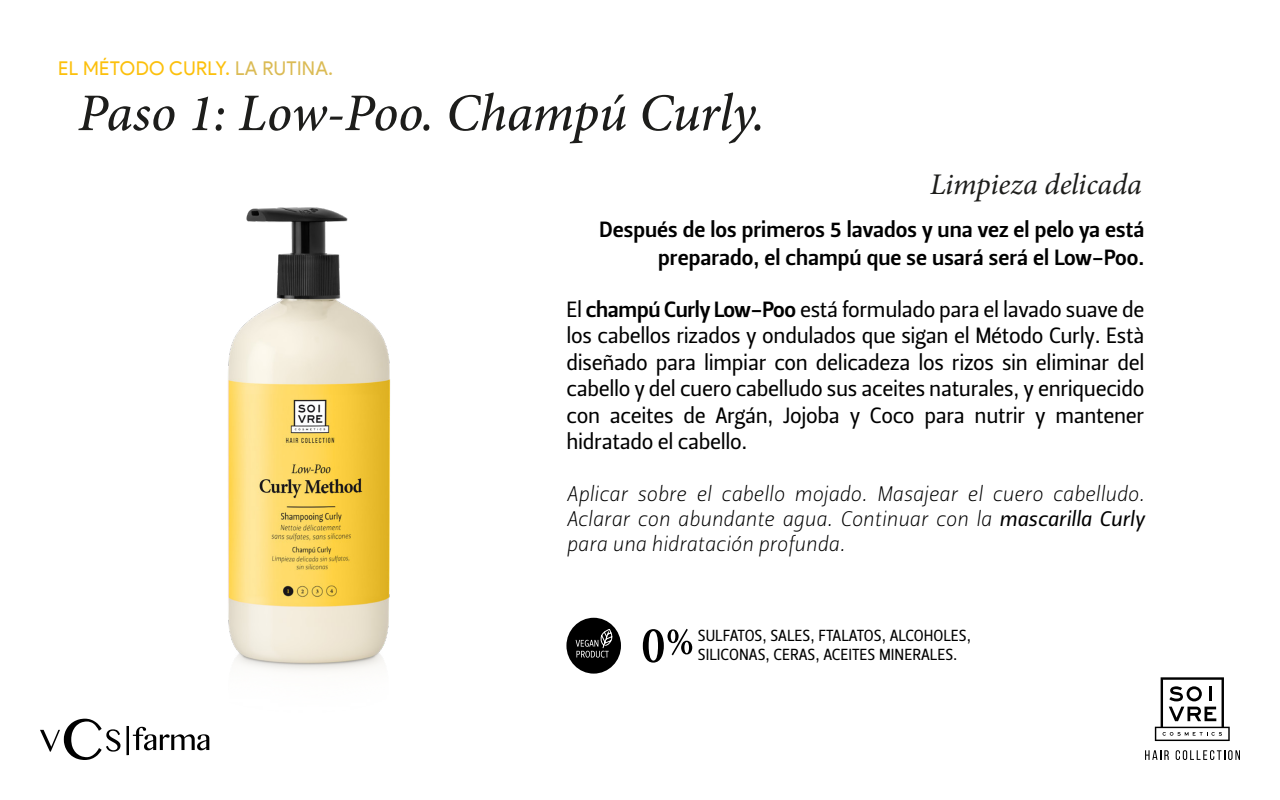
<style>
.page{position:relative;width:1280px;height:800px;background:#fff}
.page>*{position:absolute;margin:0;border:0;box-sizing:border-box;transform-origin:0 0}
.t1{font:italic 500 53px "Minion Pro";letter-spacing:-.01em;color:#1d1d1b}
.t2{font:italic 30px "Minion Pro";letter-spacing:-.005em;color:#1d1d1b}
.t3{font:22px/26.4px "Leitura Sans Grot 2";letter-spacing:-.015em;color:#000;text-align:justify}
.t4{font:22px/28px "Leitura Sans Grot 3";color:#000;text-align:right}
.t5{font:21px/25.2px "Leitura Sans Italic 1";color:#000;text-align:justify}
.t6{font:19px "Product Sans";letter-spacing:.02em;color:#fcc00c}
.t7{font:16px/19px "Leitura Sans Grot 2";color:#000}
.s1{color:#dbbb55}
.s2{font-family:"Leitura Sans Grot 3"}
.s3{font-family:"Leitura Sans Italic 2"}
</style>
<div class="page">
<svg style="left:1155px;top:677px;width:75px;height:64px"></svg>
<svg style="left:1145px;top:750px;width:24px;height:10px"></svg>
<svg style="left:1176px;top:750px;width:64px;height:10px"></svg>
<svg style="left:40px;top:719px;width:68px;height:41px"></svg>
<img style="left:108px;top:207px;width:283px;height:549px">
<svg style="left:643px;top:629px;width:49px;height:34px"></svg>
<div style="left:566px;top:618px;width:55px;height:56px;background:#000;border-radius:50%"></div>
<svg style="left:576px;top:629px;width:37px;height:29px"></svg>
<p class="t6" style="left:58px;top:57px;width:277px">EL MÉTODO CURLY. <span class="s1">LA RUTINA.</span></p>
<h1 class="t1" style="left:78px;top:77px;width:689px">Paso 1: Low-Poo. Champú Curly.</h1>
<h2 class="t2" style="left:930px;top:164px;width:213px">Limpieza delicada</h2>
<p class="t4" style="left:600px;top:216px;width:546px">Después de los primeros 5 lavados y una vez el pelo ya está preparado, el champú que se usará será el Low-Poo.</p>
<p class="t3" style="left:566px;top:296px;width:579px">El <span class="s2">champú Curly Low-Poo</span> está formulado para el lavado suave de los cabellos rizados y ondulados que sigan el Método Curly. Està diseñado para limpiar con delicadeza los rizos sin eliminar del cabello y del cuero cabelludo sus aceites naturales, y enriquecido con aceites de Argán, Jojoba y Coco para nutrir y mantener hidratado el cabello.</p>
<p class="t5" style="left:566px;top:481px;width:580px">Aplicar sobre el cabello mojado. Masajear el cuero cabelludo.<br>Aclarar con abundante agua. Continuar con la <span class="s3">mascarilla Curly </span>para una hidratación profunda.</p>
<p class="t7" style="left:698px;top:626px;width:275px">SULFATOS, SALES, FTALATOS, ALCOHOLES,<br>SILICONAS, CERAS, ACEITES MINERALES.</p>
</div>
